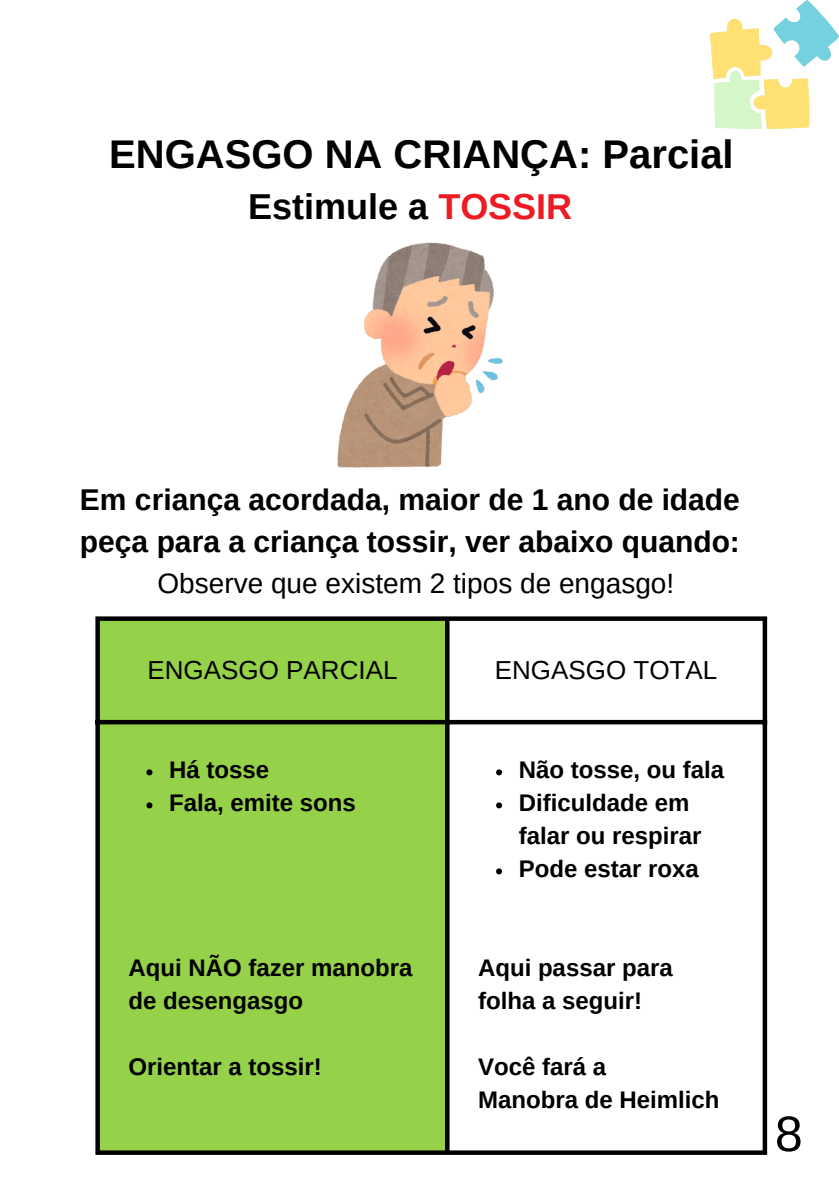
<style>
.page{position:relative;width:839px;height:1191px;background:#fff}
.page>*{position:absolute;margin:0;border:0;box-sizing:border-box;transform-origin:0 0}
.t1{font:50px "Arimo";color:#000}
.t2{font:700 40px "Arimo";color:#000}
.t3{font:700 36px "Arimo";color:#000}
.t4{font:700 30px/42px "Arimo";color:#000}
.t5{font:28px "Arimo";color:#000}
.t6{font:26px "Arimo";color:#000}
.t7{font:700 24px/33px "Arimo";color:#000}
.s1{color:#ed1c24}
</style>
<div class="page">
<svg style="left:710px;top:0;width:128px;height:129px"></svg>
<img style="left:337px;top:242px;width:165px;height:225px">
<div style="left:100px;top:621px;width:345px;height:529px;background:#96d14a"></div>
<svg style="left:146px;top:769px;width:6px;height:6px"></svg>
<svg style="left:146px;top:802px;width:6px;height:6px"></svg>
<svg style="left:496px;top:769px;width:6px;height:6px"></svg>
<svg style="left:496px;top:802px;width:6px;height:6px"></svg>
<svg style="left:496px;top:868px;width:6px;height:6px"></svg>
<div style="left:95px;top:621px;width:5px;height:529px;background:#000"></div>
<hr style="left:445px;top:621px;width:4px;height:529px;background:#000">
<div style="left:762px;top:621px;width:5px;height:529px;background:#000"></div>
<div style="left:95px;top:616px;width:672px;height:5px;background:#000"></div>
<hr style="left:95px;top:720px;width:672px;height:4px;background:#000">
<div style="left:95px;top:1150px;width:672px;height:5px;background:#000"></div>
<p class="t2" style="left:109px;top:132px;width:626px">ENGASGO NA CRIANÇA: Parcial</p>
<p class="t3" style="left:248px;top:186px;width:325px">Estimule a <span class="s1">TOSSIR</span></p>
<h1 class="t4" style="left:80px;top:478px;width:661px">Em criança acordada, maior de 1 ano de idade peça para a criança tossir, ver abaixo quando:</h1>
<p class="t5" style="left:157px;top:568px;width:518px">Observe que existem 2 tipos de engasgo!</p>
<h2 class="t6" style="left:147px;top:656px;width:251px">ENGASGO PARCIAL</h2>
<p class="t6" style="left:495px;top:656px;width:224px">ENGASGO TOTAL</p>
<p class="t7" style="left:169px;top:754px;width:101px">Há tosse</p>
<p class="t7" style="left:169px;top:787px;width:188px">Fala, emite sons</p>
<p class="t7" style="left:128px;top:952px;width:285px">Aqui NÃO fazer manobra de desengasgo</p>
<p class="t7" style="left:128px;top:1051px;width:195px">Orientar a tossir!</p>
<p class="t7" style="left:519px;top:754px;width:207px">Não tosse, ou fala</p>
<p class="t7" style="left:519px;top:787px;width:184px">Dificuldade em falar ou respirar</p>
<p class="t7" style="left:519px;top:853px;width:181px">Pode estar roxa</p>
<p class="t7" style="left:478px;top:952px;width:196px">Aqui passar para folha a seguir!</p>
<p class="t7" style="left:478px;top:1051px;width:129px">Você fará a</p>
<p class="t7" style="left:478px;top:1084px;width:243px">Manobra de Heimlich</p>
<p class="t1" style="left:774px;top:1106px;width:29px">8</p>
</div>
